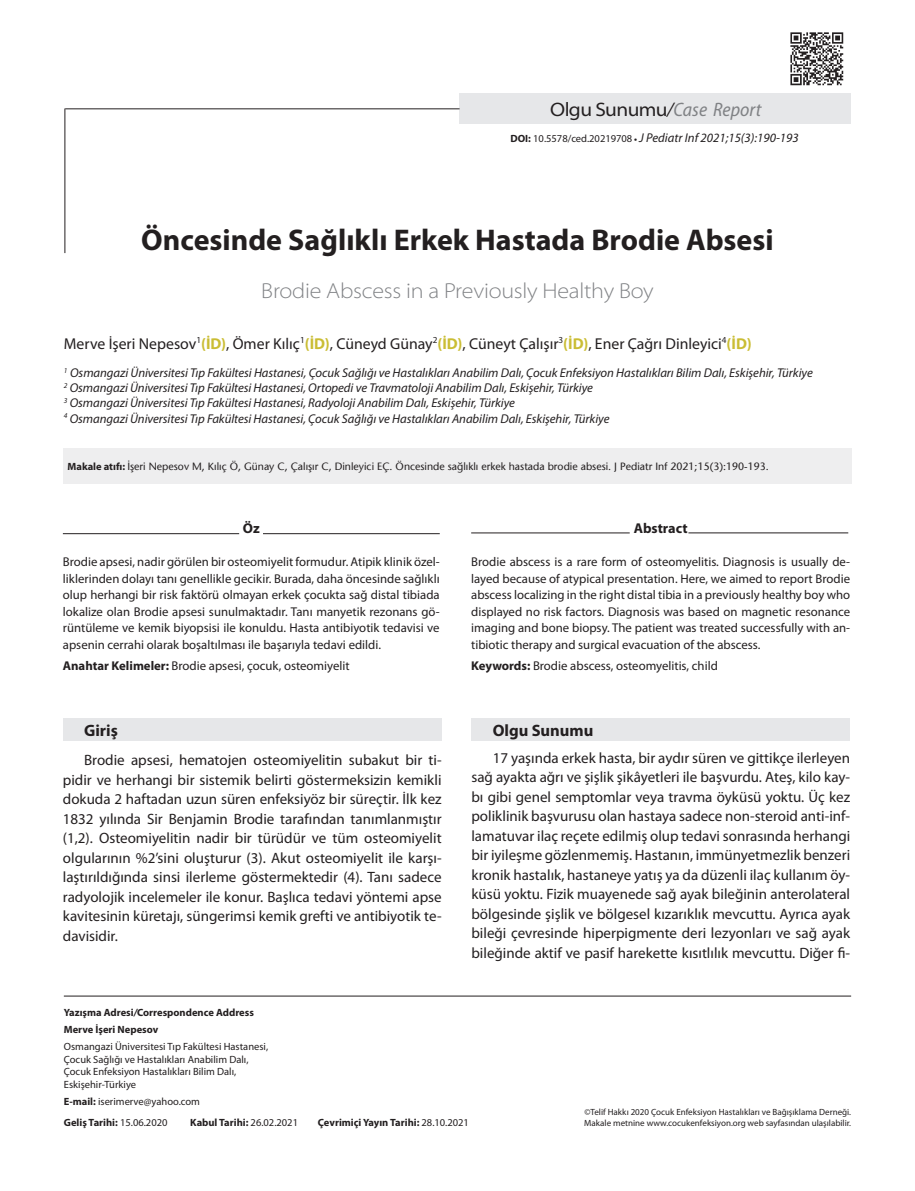
<style>
.page{position:relative;width:915px;height:1191px;background:#fff}
.page>*{position:absolute;margin:0;border:0;box-sizing:border-box;transform-origin:0 0}
.t1{font:700 30px "Myriad Pro";color:#231f20}
.t2{font:300 semi-expanded 21.75px "Myriad Pro";letter-spacing:-.01em;color:#808285}
.t3{font:semi-expanded 19.5px "Myriad Pro";letter-spacing:-.03em;color:#231f20}
.t4{font:700 16.5px "Myriad Pro";color:#231f20}
.t5{font:15.75px "Myriad Pro";color:#231f20}
.t6{font:15px/19.5px "Myriad Pro";color:#231f20;text-align:justify}
.t7{font:700 14.25px "Myriad Pro";color:#231f20}
.t8{font:12.75px/16.5px "Myriad Pro";color:#231f20;text-align:justify}
.t9{font:italic 12.75px/15.3px "Myriad Pro";letter-spacing:-.005em;color:#231f20}
.t10{font:10.5px/12.6px "Myriad Pro";color:#231f20}
.t11{font:500 10.5px "Stone Sans Std";color:#231f20}
.t12{font:700 10.5px/16.8px "Myriad Pro";color:#231f20}
.t13{font:9px/10.8px "Myriad Pro";color:#231f20}
.s1{font-style:italic;font-stretch:normal}
.s2{font-style:italic;font-stretch:semi-condensed;color:#808285}
.s3{font-weight:700;font-style:normal;font-size:10.5px}
.s4{font-style:normal;font-size:10.5px}
.s5{font-weight:700;font-style:normal;font-size:9px}
.s6{font-weight:700;color:#cabd34}
.s7{font-family:"Myriad Pro";font-weight:700}
.s8{font-weight:700}
.s9{font-style:italic}
.s10{font-weight:400}
</style>
<div class="page">
<img style="left:790px;top:32px;width:54px;height:54px">
<hr style="left:64px;top:995px;width:786px;height:1px;background:#231f20">
<div style="left:459px;top:94px;width:391px;height:30px;background:#e6e7e9"></div>
<hr style="left:64px;top:108px;width:1px;height:145px;background:#231f20">
<hr style="left:65px;top:108px;width:394px;height:1px;background:#231f20">
<hr style="left:63px;top:533px;width:176px;height:1px;background:#231f20">
<hr style="left:263px;top:533px;width:176px;height:1px;background:#231f20">
<hr style="left:471px;top:532px;width:158px;height:1px;background:#231f20">
<hr style="left:688px;top:532px;width:160px;height:1px;background:#231f20">
<div style="left:63px;top:448px;width:787px;height:36px;background:#eeeeef"></div>
<div style="left:63px;top:718px;width:378px;height:23px;background:#e6e7e9"></div>
<div style="left:471px;top:718px;width:378px;height:22px;background:#e6e7e9"></div>
<h3 class="t3" style="left:550px;top:99px;width:212px">Olgu Sunumu<span class="s1">/</span><span class="s2">Case Report</span></h3>
<p class="t9" style="left:510px;top:131px;width:290px"><span class="s3">DOI:</span> <span class="s4">10.5578/ced.20219708</span> <span class="s5">•</span> J Pediatr Inf 2021;15(3):190-193</p>
<h1 class="t1" style="left:141px;top:223px;width:633px">Öncesinde Sağlıklı Erkek Hastada Brodie Absesi</h1>
<h2 class="t2" style="left:261px;top:278px;width:394px">Brodie Abscess in a Previously Healthy Boy</h2>
<p class="t5" style="left:64px;top:335px;width:689px">Merve İşeri Nepesov<sup>1</sup><span class="s6">(İD)</span>, Ömer Kılıç<sup>1</sup><span class="s6">(İD)</span>, Cüneyd Günay<sup>2</sup><span class="s6">(İD)</span>, Cüneyt Çalışır<sup>3</sup><span class="s6">(İD)</span>, Ener Çağrı Dinleyici<sup>4</sup><span class="s6">(İD)</span></p>
<p class="t9" style="left:64px;top:365px;width:750px"><sup>1</sup> Osmangazi Üniversitesi Tıp Fakültesi Hastanesi, Çocuk Sağlığı ve Hastalıkları Anabilim Dalı, Çocuk Enfeksiyon Hastalıkları Bilim Dalı, Eskişehir, Türkiye <sup>2</sup> Osmangazi Üniversitesi Tıp Fakültesi Hastanesi, Ortopedi ve Travmatoloji Anabilim Dalı, Eskişehir, Türkiye<br><sup>3</sup> Osmangazi Üniversitesi Tıp Fakültesi Hastanesi, Radyoloji Anabilim Dalı, Eskişehir, Türkiye<br><sup>4</sup> Osmangazi Üniversitesi Tıp Fakültesi Hastanesi, Çocuk Sağlığı ve Hastalıkları Anabilim Dalı, Eskişehir, Türkiye</p>
<p class="t11" style="left:68px;top:460px;width:702px"><span class="s7">Makale atıfı:</span> İşeri Nepesov M, Kılıç Ö, Günay C, Çalışır C, Dinleyici EÇ. Öncesinde sağlıklı erkek hastada brodie absesi. J Pediatr Inf 2021;15(3):190-193.</p>
<p class="t7" style="left:243px;top:520px;width:18px">Öz</p>
<p class="t8" style="left:63px;top:554px;width:378px">Brodie apsesi, nadir görülen bir osteomiyelit formudur. Atipik klinik özel&shy;liklerinden dolayı tanı genellikle gecikir. Burada, daha öncesinde sağlıklı olup herhangi bir risk faktörü olmayan erkek çocukta sağ distal tibiada lokalize olan Brodie apsesi sunulmaktadır. Tanı manyetik rezonans gö&shy;rüntüleme ve kemik biyopsisi ile konuldu. Hasta antibiyotik tedavisi ve apsenin cerrahi olarak boşaltılması ile başarıyla tedavi edildi.</p>
<p class="t8" style="left:63px;top:657px;width:288px"><span class="s8">Anahtar Kelimeler:</span> Brodie apsesi, çocuk, osteomiyelit</p>
<p class="t4" style="left:84px;top:721px;width:35px">Giriş</p>
<p class="t6" style="left:63px;top:751px;width:380px;text-indent:21px">Brodie apsesi, hematojen osteomiyelitin subakut bir ti&shy;pidir ve herhangi bir sistemik belirti göstermeksizin kemikli dokuda 2 haftadan uzun süren enfeksiyöz bir süreçtir. İlk kez 1832 yılında Sir Benjamin Brodie tarafından tanımlanmıştır (1,2). Osteomiyelitin nadir bir türüdür ve tüm osteomiyelit olgularının %2’sini oluşturur (3). Akut osteomiyelit ile karşı&shy;laştırıldığında sinsi ilerleme göstermektedir (4). Tanı sadece radyolojik incelemeler ile konur. Başlıca tedavi yöntemi apse kavitesinin küretajı, süngerimsi kemik grefti ve antibiyotik te&shy;davisidir.</p>
<p class="t7" style="left:633px;top:520px;width:55px">Abstract</p>
<p class="t8" style="left:471px;top:554px;width:380px">Brodie abscess is a rare form of osteomyelitis. Diagnosis is usually de&shy;layed because of atypical presentation. Here, we aimed to report Brodie abscess localizing in the right distal tibia in a previously healthy boy who displayed no risk factors. Diagnosis was based on magnetic resonance imaging and bone biopsy. The patient was treated successfully with an&shy;tibiotic therapy and surgical evacuation of the abscess.</p>
<p class="t8" style="left:471px;top:657px;width:248px"><span class="s8">Keywords:</span> Brodie abscess, osteomyelitis, child</p>
<p class="t4" style="left:492px;top:721px;width:102px">Olgu Sunumu</p>
<p class="t6" style="left:471px;top:748px;width:380px;text-indent:21px">17 yaşında erkek hasta, bir aydır süren ve gittikçe ilerleyen sağ ayakta ağrı ve şişlik şikâyetleri ile başvurdu. Ateş, kilo kay&shy;bı gibi genel semptomlar veya travma öyküsü yoktu. Üç kez poliklinik başvurusu olan hastaya sadece non-steroid anti-inf&shy;lamatuvar ilaç reçete edilmiş olup tedavi sonrasında herhangi bir iyileşme gözlenmemiş. Hastanın, immünyetmezlik benzeri kronik hastalık, hastaneye yatış ya da düzenli ilaç kullanım öy&shy;küsü yoktu. Fizik muayenede sağ ayak bileğinin anterolateral bölgesinde şişlik ve bölgesel kızarıklık mevcuttu. Ayrıca ayak bileği çevresinde hiperpigmente deri lezyonları ve sağ ayak bileğinde aktif ve pasif harekette kısıtlılık mevcuttu. Diğer fi-</p>
<p class="t12" style="left:64px;top:1004px;width:191px">Yazışma Adresi<span class="s9">/</span>Correspondence Address<br>Merve İşeri Nepesov</p>
<p class="t10" style="left:64px;top:1040px;width:206px">Osmangazi Üniversitesi Tıp Fakültesi Hastanesi, Çocuk Sağlığı ve Hastalıkları Anabilim Dalı, Çocuk Enfeksiyon Hastalıkları Bilim Dalı, Eskişehir-Türkiye</p>
<p class="t10" style="left:64px;top:1095px;width:138px"><span class="s8">E-mail:</span> iserimerve@yahoo.com</p>
<p class="t12" style="left:64px;top:1114px;width:105px">Geliş Tarihi: <span class="s10">15.06.2020</span></p>
<p class="t12" style="left:190px;top:1114px;width:109px">Kabul Tarihi: <span class="s10">26.02.2021</span></p>
<p class="t12" style="left:318px;top:1114px;width:153px">Çevrimiçi Yayın Tarihi: <span class="s10">28.10.2021</span></p>
<p class="t13" style="left:584px;top:1107px;width:268px">©Telif Hakkı 2020 Çocuk Enfeksiyon Hastalıkları ve Bağışıklama Derneği.<br>Makale metnine www.cocukenfeksiyon.org web sayfasından ulaşılabilir.</p>
</div>
